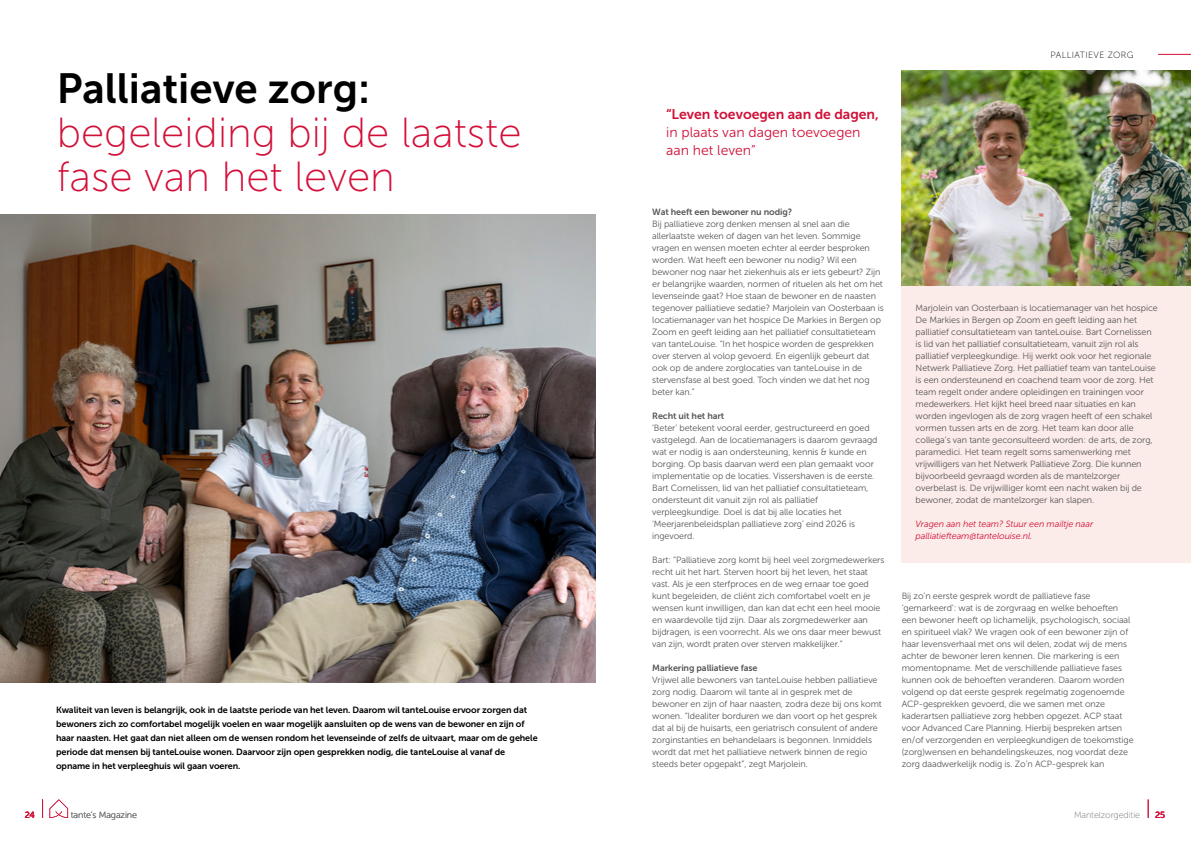
<style>
.page{position:relative;width:1191px;height:842px;background:#fff}
.page>*{position:absolute;margin:0;border:0;box-sizing:border-box;transform-origin:0 0}
.t1{font:42px/44px "Museo Sans 100";color:#d40e39}
.t2{font:42px "Museo Sans 700";color:#000}
.t3{font:14px/18px "Museo Sans 300";color:#d01139}
.t4{font:14px "Museo Sans 700";color:#d01139}
.t5{font:9px/12px "Museo Sans 300";letter-spacing:-.01em;color:#575756}
.t6{font:9px/14px "Museo Sans 700";letter-spacing:-.01em;color:#000}
.t7{font:italic 9px/12px "Museo Sans 300";letter-spacing:-.01em;color:#d01139}
.t8{font:9px "Museo Sans 700";letter-spacing:-.01em;color:#575756}
.t9{font:9px "Museo Sans 100";letter-spacing:-.01em;color:#706f6f}
.t10{font:9px "Museo Sans 100";letter-spacing:.04em;color:#000}
.t11{font:9px "Museo Sans 500";color:#d01139}
.s1{color:#d01139}
</style>
<div class="page">
<svg style="left:1148px;top:799px;width:1px;height:19px"></svg>
<img style="left:0;top:215px;width:595px;height:468px">
<img style="left:901px;top:71px;width:290px;height:216px">
<div style="left:901px;top:287px;width:290px;height:276px;background:#fbebe9"></div>
<svg style="left:50px;top:799px;width:18px;height:19px"></svg>
<svg style="left:42px;top:799px;width:1px;height:19px"></svg>
<hr style="left:1158px;top:54px;width:33px;height:1px;background:#d01139">
<h1 class="t2" style="left:57px;top:65px;width:315px">Palliatieve zorg:</h1>
<h1 class="t1" style="left:57px;top:111px;width:466px"><span class="s1">begeleiding bij</span> de laatste fase van het leven</h1>
<p class="t6" style="left:56px;top:703px;width:483px">Kwaliteit van leven is belangrijk, ook in de laatste periode van het leven. Daarom wil tanteLouise ervoor zorgen dat bewoners zich zo comfortabel mogelijk voelen en waar mogelijk aansluiten op de wens van de bewoner en zijn of haar naasten. Het gaat dan niet alleen om de wensen rondom het levenseinde of zelfs de uitvaart, maar om de gehele periode dat mensen bij tanteLouise wonen. Daarvoor zijn open gesprekken nodig, die tanteLouise al vanaf de opname in het verpleeghuis wil gaan voeren.</p>
<h2 class="t4" style="left:666px;top:106px;width:214px">“Leven toevoegen aan de dagen,</h2>
<h2 class="t3" style="left:666px;top:123px;width:196px">in plaats van dagen toevoegen aan het leven”</h2>
<p class="t10" style="left:1050px;top:50px;width:85px">PALLIATIEVE ZORG</p>
<p class="t8" style="left:652px;top:207px;width:141px">Wat heeft een bewoner nu nodig?</p>
<p class="t5" style="left:652px;top:218px;width:233px">Bij palliatieve zorg denken mensen al snel aan die allerlaatste weken of dagen van het leven. Sommige vragen en wensen moeten echter al eerder besproken worden. Wat heeft een bewoner nu nodig? Wil een bewoner nog naar het ziekenhuis als er iets gebeurt? Zijn er belangrijke waarden, normen of rituelen als het om het levenseinde gaat? Hoe staan de bewoner en de naasten tegenover palliatieve sedatie? Marjolein van Oosterbaan is locatiemanager van het hospice De Markies in Bergen op Zoom en geeft leiding aan het palliatief consultatieteam van tanteLouise. “In het hospice worden de gesprekken over sterven al volop gevoerd. En eigenlijk gebeurt dat ook op de andere zorglocaties van tanteLouise in de stervensfase al best goed. Toch vinden we dat het nog beter kan.”</p>
<p class="t8" style="left:652px;top:411px;width:74px">Recht uit het hart</p>
<p class="t5" style="left:652px;top:422px;width:227px">‘Beter’ betekent vooral eerder, gestructureerd en goed vastgelegd. Aan de locatiemanagers is daarom gevraagd wat er nodig is aan ondersteuning, kennis &amp; kunde en borging. Op basis daarvan werd een plan gemaakt voor implementatie op de locaties. Vissershaven is de eerste.<br>Bart Cornelissen, lid van het palliatief consultatieteam, ondersteunt dit vanuit zijn rol als palliatief verpleegkundige. Doel is dat bij alle locaties het ‘Meerjarenbeleidsplan palliatieve zorg’ eind 2026 is ingevoerd.</p>
<p class="t5" style="left:652px;top:554px;width:234px">Bart: “Palliatieve zorg komt bij heel veel zorgmedewerkers recht uit het hart. Sterven hoort bij het leven, het staat vast. Als je een sterfproces en de weg ernaar toe goed kunt begeleiden, de cliënt zich comfortabel voelt en je wensen kunt inwilligen, dan kan dat echt een heel mooie en waardevolle tijd zijn. Daar als zorgmedewerker aan bijdragen, is een voorrecht. Als we ons daar meer bewust van zijn, wordt praten over sterven makkelijker.”</p>
<p class="t8" style="left:652px;top:663px;width:107px">Markering palliatieve fase</p>
<p class="t5" style="left:652px;top:674px;width:231px">Vrijwel alle bewoners van tanteLouise hebben palliatieve zorg nodig. Daarom wil tante al in gesprek met de bewoner en zijn of haar naasten, zodra deze bij ons komt wonen. “Idealiter borduren we dan voort op het gesprek dat al bij de huisarts, een geriatrisch consulent of andere zorginstanties en behandelaars is begonnen. Inmiddels wordt dat met het palliatieve netwerk binnen de regio steeds beter opgepakt”, zegt Marjolein.</p>
<p class="t5" style="left:915px;top:302px;width:244px">Marjolein van Oosterbaan is locatiemanager van het hospice De Markies in Bergen op Zoom en geeft leiding aan het palliatief consultatieteam van tanteLouise. Bart Cornelissen is lid van het palliatief consultatieteam, vanuit zijn rol als palliatief verpleegkundige. Hij werkt ook voor het regionale Netwerk Palliatieve Zorg. Het palliatief team van tanteLouise is een ondersteunend en coachend team voor de zorg. Het team regelt onder andere opleidingen en trainingen voor medewerkers. Het kijkt heel breed naar situaties en kan worden ingevlogen als de zorg vragen heeft of een schakel vormen tussen arts en de zorg. Het team kan door alle collega’s van tante geconsulteerd worden: de arts, de zorg, paramedici. Het team regelt soms samenwerking met vrijwilligers van het Netwerk Palliatieve Zorg. Die kunnen bijvoorbeeld gevraagd worden als de mantelzorger overbelast is. De vrijwilliger komt een nacht waken bij de bewoner, zodat de mantelzorger kan slapen.</p>
<p class="t7" style="left:915px;top:518px;width:179px">Vragen aan het team? Stuur een mailtje naar palliatiefteam@tantelouise.nl.</p>
<p class="t5" style="left:901px;top:590px;width:233px">Bij zo’n eerste gesprek wordt de palliatieve fase ‘gemarkeerd’: wat is de zorgvraag en welke behoeften een bewoner heeft op lichamelijk, psychologisch, sociaal en spiritueel vlak? We vragen ook of een bewoner zijn of haar levensverhaal met ons wil delen, zodat wij de mens achter de bewoner leren kennen. Die markering is een momentopname. Met de verschillende palliatieve fases kunnen ook de behoeften veranderen. Daarom worden volgend op dat eerste gesprek regelmatig zogenoemde ACP-gesprekken gevoerd, die we samen met onze kaderartsen palliatieve zorg hebben opgezet. ACP staat voor Advanced Care Planning. Hierbij bespreken artsen en/of verzorgenden en verpleegkundigen de toekomstige (zorg)wensen en behandelingskeuzes, nog voordat deze zorg daadwerkelijk nodig is. Zo’n ACP-gesprek kan</p>
<p class="t11" style="left:25px;top:810px;width:12px">24</p>
<p class="t9" style="left:71px;top:810px;width:68px">tante’s Magazine</p>
<p class="t11" style="left:1155px;top:810px;width:12px">25</p>
<p class="t9" style="left:1074px;top:810px;width:68px">Mantelzorgeditie</p>
</div>
